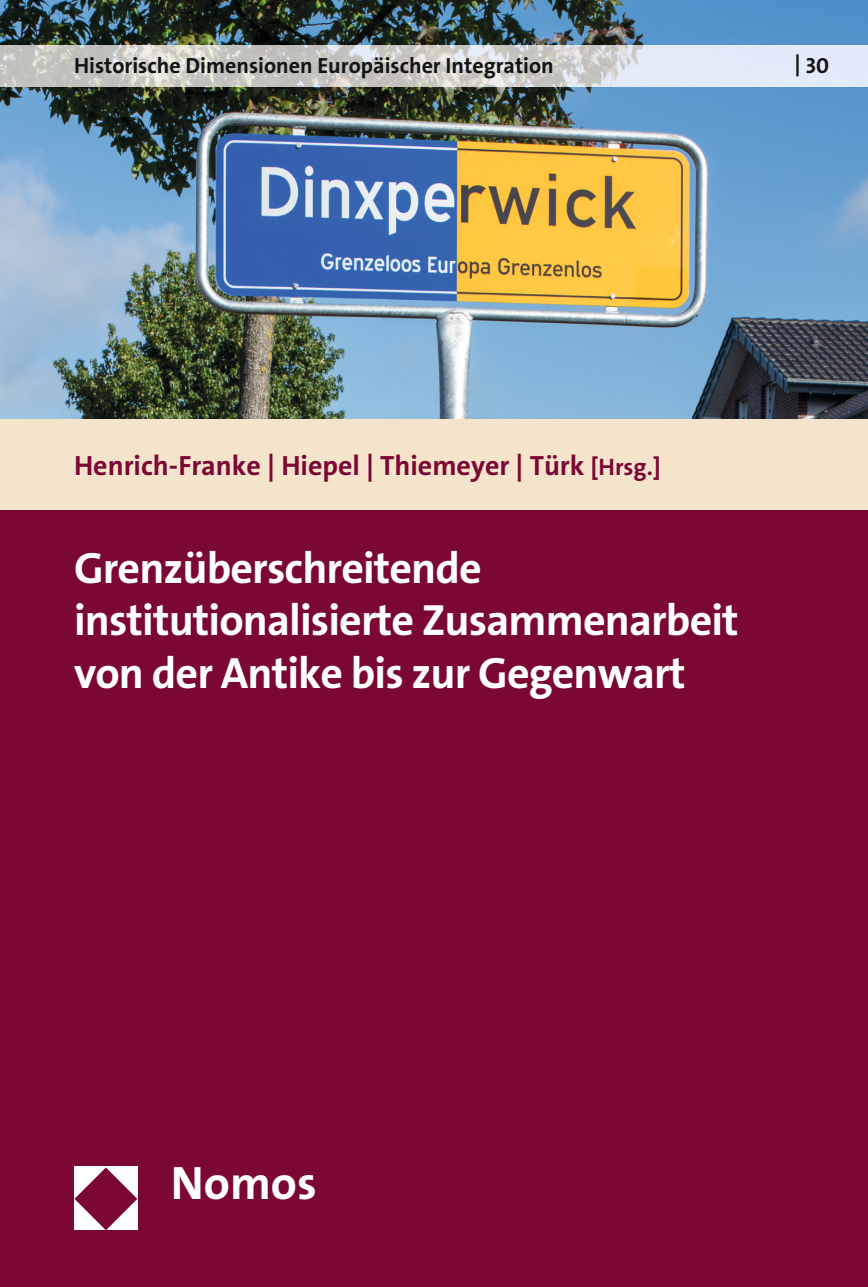
<style>
.page{position:relative;width:868px;height:1287px;background:#fff}
.page>*{position:absolute;margin:0;border:0;box-sizing:border-box;transform-origin:0 0}
.t1{font:700 47.2px "The Sans Os F";color:#fff}
.t2{font:700 44px/52.8px "The Sans Os F";letter-spacing:-.02em;color:#fff}
.t3{font:700 28px "The Sans Os F";color:#7b0834}
.t4{font:700 22px "The Sans Os F";color:#131413}
.s1{font-size:24px}
</style>
<div class="page">
<img style="left:0;top:0;width:867px;height:420px">
<img style="left:0;top:45px;width:867px;height:42px">
<div style="left:0;top:510px;width:867px;height:777px;background:#7b0834"></div>
<div style="left:0;top:420px;width:867px;height:90px;background:#f4e4cc"></div>
<div style="left:74px;top:1166px;width:64px;height:64px;background:#fff"></div>
<svg style="left:74px;top:1167px;width:63px;height:63px"></svg>
<p class="t4" style="left:74px;top:51px;width:481px">Historische Dimensionen Europäischer Integration</p>
<p class="t4" style="left:794px;top:51px;width:36px">|30</p>
<p class="t3" style="left:74px;top:448px;width:588px">Henrich-Franke | Hiepel | Thiemeyer | Türk <span class="s1">[Hrsg.]</span></p>
<p class="t2" style="left:74px;top:542px;width:666px">Grenzüberschreitende institutionalisierte Zusammenarbeit von der Antike bis zur Gegenwart</p>
<p class="t1" style="left:171px;top:1152px;width:147px">Nomos</p>
</div>
